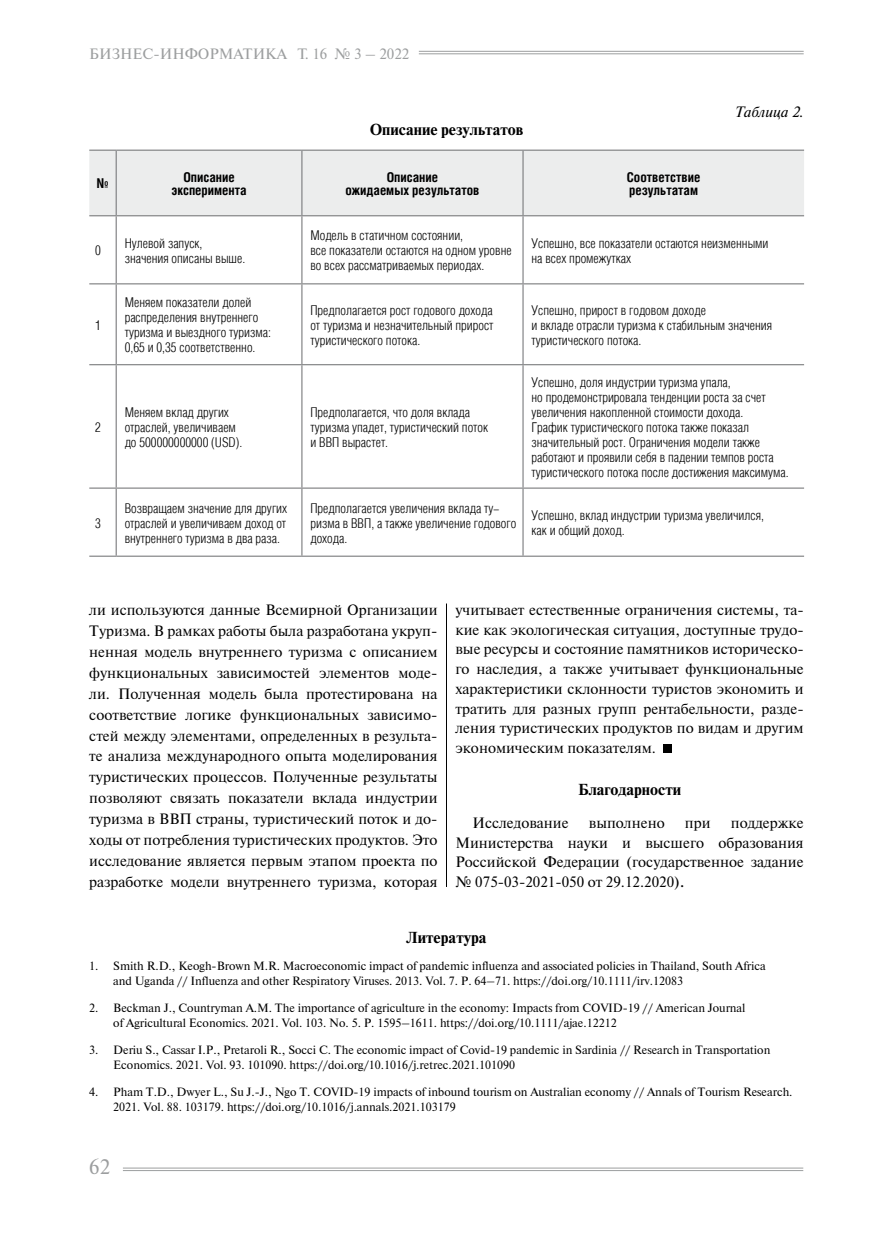
<style>
.page{position:relative;width:893px;height:1234px;background:#fff}
.page>*{position:absolute;margin:0;border:0;box-sizing:border-box;transform-origin:0 0}
.t1{font:21px "Newton C";color:#9c9e9f}
.ТЕКСТ{font:15px/20.9px "Newton";color:#000;text-align:justify}
.Подзаголовок{font:700 15px "Newton C";color:#000}
.t2{font:15px "Newton C";color:#9c9e9f}
.ТАБЛИЦА_слово{font:italic 15px "Newton";color:#000}
.ТАБЛИЦА_текст{font:300 13.5px/15px "Helios Cond";color:#000}
.ТАБЛ_ТЕКСТ_УМЕР_Ж{font:700 13.5px/13.5px "Helios Cond";color:#000;text-align:center}
.ЛИТЕРАТУРА_С_ГЛИ{font:12px/14.5px "Newton";color:#000}
.s1{font-size:18px}
</style>
<div class="page">
<hr style="left:419px;top:51px;width:385px;height:1px;background:#9c9e9f">
<hr style="left:419px;top:54px;width:385px;height:1px;background:#9c9e9f">
<hr style="left:123px;top:1167px;width:680px;height:1px;background:#9c9e9f">
<hr style="left:123px;top:1169px;width:680px;height:1px;background:#9c9e9f">
<div style="left:663px;top:744px;width:8px;height:9px;background:#000"></div>
<hr style="left:446px;top:603px;width:1px;height:283px;background:#000">
<div style="left:89px;top:151px;width:715px;height:64px;background:#eceded"></div>
<hr style="left:89px;top:149px;width:27px;height:2px;background:#7b7c7e">
<hr style="left:116px;top:149px;width:186px;height:2px;background:#7b7c7e">
<hr style="left:116px;top:151px;width:1px;height:64px;background:#7b7c7e">
<hr style="left:302px;top:149px;width:221px;height:2px;background:#7b7c7e">
<hr style="left:301px;top:151px;width:1px;height:64px;background:#7b7c7e">
<hr style="left:523px;top:149px;width:281px;height:2px;background:#7b7c7e">
<hr style="left:522px;top:151px;width:2px;height:64px;background:#7b7c7e">
<svg style="left:89px;top:215px;width:27px;height:1px"></svg>
<hr style="left:116px;top:215px;width:186px;height:1px;background:#7b7c7e">
<hr style="left:116px;top:216px;width:1px;height:67px;background:#7b7c7e">
<hr style="left:302px;top:215px;width:221px;height:1px;background:#7b7c7e">
<hr style="left:301px;top:216px;width:1px;height:67px;background:#7b7c7e">
<hr style="left:523px;top:215px;width:281px;height:1px;background:#7b7c7e">
<hr style="left:522px;top:216px;width:2px;height:67px;background:#7b7c7e">
<svg style="left:89px;top:283px;width:27px;height:1px"></svg>
<hr style="left:116px;top:283px;width:186px;height:1px;background:#7b7c7e">
<hr style="left:116px;top:284px;width:1px;height:80px;background:#7b7c7e">
<hr style="left:302px;top:283px;width:221px;height:1px;background:#7b7c7e">
<hr style="left:301px;top:284px;width:1px;height:80px;background:#7b7c7e">
<hr style="left:523px;top:283px;width:281px;height:1px;background:#7b7c7e">
<hr style="left:522px;top:284px;width:2px;height:80px;background:#7b7c7e">
<svg style="left:89px;top:364px;width:27px;height:1px"></svg>
<hr style="left:116px;top:364px;width:186px;height:1px;background:#7b7c7e">
<hr style="left:116px;top:365px;width:1px;height:122px;background:#7b7c7e">
<hr style="left:302px;top:364px;width:221px;height:1px;background:#7b7c7e">
<hr style="left:301px;top:365px;width:1px;height:122px;background:#7b7c7e">
<hr style="left:523px;top:364px;width:281px;height:1px;background:#7b7c7e">
<hr style="left:522px;top:365px;width:2px;height:122px;background:#7b7c7e">
<svg style="left:89px;top:487px;width:27px;height:1px"></svg>
<hr style="left:116px;top:487px;width:186px;height:1px;background:#7b7c7e">
<hr style="left:116px;top:488px;width:1px;height:67px;background:#7b7c7e">
<hr style="left:302px;top:487px;width:221px;height:1px;background:#7b7c7e">
<hr style="left:301px;top:488px;width:1px;height:67px;background:#7b7c7e">
<hr style="left:523px;top:487px;width:281px;height:1px;background:#7b7c7e">
<hr style="left:522px;top:488px;width:2px;height:67px;background:#7b7c7e">
<svg style="left:89px;top:555px;width:27px;height:1px"></svg>
<hr style="left:116px;top:555px;width:186px;height:1px;background:#7b7c7e">
<hr style="left:302px;top:555px;width:221px;height:1px;background:#7b7c7e">
<hr style="left:523px;top:555px;width:281px;height:1px;background:#7b7c7e">
<p class="t2" style="left:89px;top:45px;width:322px">БИЗНЕС-ИНФОРМАТИКА Т. 16 № 3 – 2022</p>
<p class="Подзаголовок" style="left:370px;top:121px;width:155px">Описание результатов</p>
<p class="ТАБЛ_ТЕКСТ_УМЕР_Ж" style="left:97px;top:176px;width:13px">№</p>
<p class="ТАБЛ_ТЕКСТ_УМЕР_Ж" style="left:171px;top:170px;width:77px">Описание эксперимента</p>
<p class="ТАБЛ_ТЕКСТ_УМЕР_Ж" style="left:345px;top:170px;width:135px">Описание<br>ожидаемых результатов</p>
<p class="ТАБЛ_ТЕКСТ_УМЕР_Ж" style="left:627px;top:170px;width:75px;text-align:left">Соответствие результатам</p>
<p class="ТАБЛИЦА_слово" style="left:734px;top:102px;width:71px">Таблица 2.</p>
<p class="ТАБЛИЦА_текст" style="left:95px;top:243px;width:7px">0</p>
<p class="ТАБЛИЦА_текст" style="left:125px;top:235px;width:122px">Нулевой запуск, значения описаны выше.</p>
<p class="ТАБЛИЦА_текст" style="left:310px;top:228px;width:203px">Модель в статичном состоянии,<br>все показатели остаются на одном уровне во всех рассматриваемых периодах.</p>
<p class="ТАБЛИЦА_текст" style="left:531px;top:235px;width:238px">Успешно, все показатели остаются неизменными на всех промежутках</p>
<p class="ТАБЛИЦА_текст" style="left:95px;top:317px;width:7px">1</p>
<p class="ТАБЛИЦА_текст" style="left:95px;top:419px;width:7px">2</p>
<p class="ТАБЛИЦА_текст" style="left:95px;top:515px;width:7px">3</p>
<p class="ТАБЛИЦА_текст" style="left:125px;top:295px;width:148px">Меняем показатели долей распределения внутреннего туризма и выездного туризма:<br>0,65 и 0,35 соответственно.</p>
<p class="ТАБЛИЦА_текст" style="left:310px;top:302px;width:185px;text-align:justify">Предполагается рост годового дохода от туризма и незначительный прирост туристического потока.</p>
<p class="ТАБЛИЦА_текст" style="left:531px;top:302px;width:242px">Успешно, прирост в годовом доходе<br>и вкладе отрасли туризма к стабильным значения туристического потока.</p>
<p class="ТАБЛИЦА_текст" style="left:125px;top:404px;width:119px">Меняем вклад других отраслей, увеличиваем до 500000000000 (USD).</p>
<p class="ТАБЛИЦА_текст" style="left:310px;top:404px;width:179px">Предполагается, что доля вклада туризма упадет, туристический поток и ВВП вырастет.</p>
<p class="ТАБЛИЦА_текст" style="left:531px;top:374px;width:259px">Успешно, доля индустрии туризма упала,<br>но продемонстрировала тенденции роста за счет увеличения накопленной стоимости дохода.<br>График туристического потока также показал значительный рост. Ограничения модели также работают и проявили себя в падении темпов роста туристического потока после достижения максимума.</p>
<p class="ТАБЛИЦА_текст" style="left:125px;top:500px;width:164px;text-align:justify">Возвращаем значение для других отраслей и увеличиваем доход от внутреннего туризма в два раза.</p>
<p class="ТАБЛИЦА_текст" style="left:310px;top:500px;width:207px">Предполагается увеличения вклада ту&shy;ризма в ВВП, а также увеличение годового дохода.</p>
<p class="ТАБЛИЦА_текст" style="left:531px;top:507px;width:234px">Успешно, вклад индустрии туризма увеличился, как и общий доход.</p>
<p class="ТЕКСТ" style="left:89px;top:598px;width:350px">ли используются данные Всемирной Организации Туризма. В рамках работы была разработана укруп&shy;ненная модель внутреннего туризма с описанием функциональных зависимостей элементов моде&shy;ли. Полученная модель была протестирована на соответствие логике функциональных зависимо&shy;стей между элементами, определенных в результа&shy;те анализа международного опыта моделирования туристических процессов. Полученные результаты позволяют связать показатели вклада индустрии туризма в ВВП страны, туристический поток и до&shy;ходы от потребления туристических продуктов. Это исследование является первым этапом проекта по разработке модели внутреннего туризма, которая</p>
<p class="ТЕКСТ" style="left:455px;top:599px;width:350px;line-height:19.6px">учитывает естественные ограничения системы, та&shy;кие как экологическая ситуация, доступные трудо&shy;вые ресурсы и состояние памятников историческо&shy;го наследия, а также учитывает функциональные характеристики склонности туристов экономить и тратить для разных групп рентабельности, разде&shy;ления туристических продуктов по видам и другим экономическим показателям.</p>
<p class="Подзаголовок" style="left:578px;top:780px;width:105px">Благодарности</p>
<p class="ТЕКСТ" style="left:472px;top:811px;width:98px">Исследование</p>
<p class="ТЕКСТ" style="left:589px;top:811px;width:77px">выполнено</p>
<p class="ТЕКСТ" style="left:685px;top:811px;width:27px">при</p>
<p class="ТЕКСТ" style="left:455px;top:812px;width:350px;line-height:19.6px;text-indent:275px">поддержке Министерства науки и высшего образования Российской Федерации (государственное задание № 075-03-2021-050 от 29.12.2020)<span class="s1">.</span></p>
<p class="Подзаголовок" style="left:406px;top:928px;width:82px">Литература</p>
<p class="ЛИТЕРАТУРА_С_ГЛИ" style="left:113px;top:957px;width:654px;text-indent:-24px">1. Smith R.D., Keogh-Brown M.R. Macroeconomic impact of pandemic influenza and associated policies in Thailand, South Africa and Uganda // Influenza and other Respiratory Viruses. 2013. Vol. 7. P. 64–71. https://doi.org/10.1111/irv.12083</p>
<p class="ЛИТЕРАТУРА_С_ГЛИ" style="left:113px;top:999px;width:634px;text-indent:-24px">2. Beckman J., Countryman A.M. The importance of agriculture in the economy: Impacts from COVID-19 // American Journal of Agricultural Economics. 2021. Vol. 103. No. 5. P. 1595–1611. https://doi.org/10.1111/ajae.12212</p>
<p class="ЛИТЕРАТУРА_С_ГЛИ" style="left:113px;top:1041px;width:659px;text-indent:-24px">3. Deriu S., Cassar I.P., Pretaroli R., Socci C. The economic impact of Covid-19 pandemic in Sardinia // Research in Transportation<br>Economics. 2021. Vol. 93. 101090. https://doi.org/10.1016/j.retrec.2021.101090</p>
<p class="ЛИТЕРАТУРА_С_ГЛИ" style="left:113px;top:1083px;width:681px;text-indent:-24px">4. Pham T.D., Dwyer L., Su J.-J., Ngo T. COVID-19 impacts of inbound tourism on Australian economy // Annals of Tourism Research.<br>2021. Vol. 88. 103179. https://doi.org/10.1016/j.annals.2021.103179</p>
<h1 class="t1" style="left:89px;top:1154px;width:23px">62</h1>
</div>
